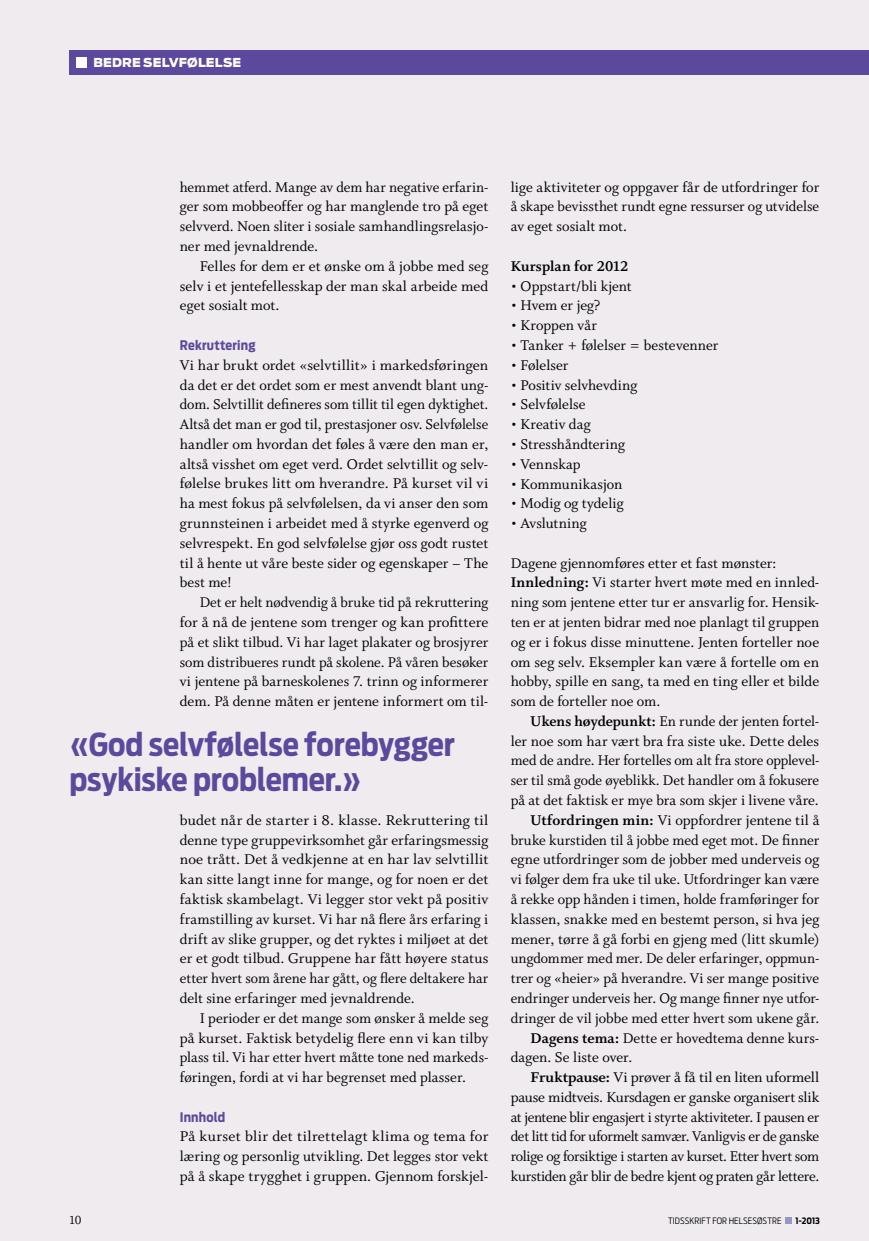
<style>
.page{position:relative;width:869px;height:1241px;background:#fff}
.page>*{position:absolute;margin:0;border:0;box-sizing:border-box;transform-origin:0 0}
.t1{font:700 31.5px/35px "Antenna Cond";letter-spacing:-.005em;color:#5c489d}
.t2{font:15.75px/19.8px "Whitman Roman LF";color:#000;text-align:justify}
.t3{font:15.75px "Whitman Roman LF";letter-spacing:-.02em;color:#000}
.t4{font:15.75px "Whitman Bold LF";letter-spacing:.005em;color:#000}
.t5{font:700 13.12px "Antenna Cond";letter-spacing:.015em;color:#5c489d}
.t6{font:13.12px "Whitman Roman LF";color:#000}
.t7{font:900 12.25px "Antenna";letter-spacing:.015em;color:#fff}
.t8{font:300 8.75px "Antenna Cond";letter-spacing:.015em;color:#000}
.t9{font:700 8.75px "Antenna Cond";color:#000}
.s1{font-family:"Whitman Bold LF"}
</style>
<div class="page">
<div style="left:0;top:0;width:868px;height:1240px;background:#efebee"></div>
<div style="left:69px;top:50px;width:799px;height:24px;background:#5c489d"></div>
<div style="left:76px;top:57px;width:11px;height:10px;background:#fff"></div>
<div style="left:784px;top:1216px;width:7px;height:7px;background:#9895c9"></div>
<p class="t7" style="left:93px;top:55px;width:149px">BEDRE SELVFØLELSE</p>
<p class="t2" style="left:180px;top:177px;width:310px">hemmet atferd. Mange av dem har negative erfarin&shy;ger som mobbeoffer og har manglende tro på eget selvverd. Noen sliter i sosiale samhandlingsrelasjo&shy;ner med jevnaldrende.</p>
<p class="t2" style="left:180px;top:256px;width:310px;text-indent:20px">Felles for dem er et ønske om å jobbe med seg selv i et jentefellesskap der man skal arbeide med eget sosialt mot.</p>
<p class="t5" style="left:180px;top:337px;width:77px">Rekruttering</p>
<p class="t2" style="left:180px;top:355px;width:310px">Vi har brukt ordet «selvtillit» i markedsføringen da det er det ordet som er mest anvendt blant ung&shy;dom. Selvtillit defineres som tillit til egen dyktighet.<br>Altså det man er god til, prestasjoner osv. Selvfølelse handler om hvordan det føles å være den man er, altså visshet om eget verd. Ordet selvtillit og selv&shy;følelse brukes litt om hverandre. På kurset vil vi ha mest fokus på selvfølelsen, da vi anser den som grunnsteinen i arbeidet med å styrke egenverd og selvrespekt. En god selvfølelse gjør oss godt rustet til å hente ut våre beste sider og egenskaper – The best me!</p>
<p class="t2" style="left:180px;top:592px;width:310px;text-indent:20px">Det er helt nødvendig å bruke tid på rekruttering for å nå de jentene som trenger og kan profittere på et slikt tilbud. Vi har laget plakater og brosjyrer som distribueres rundt på skolene. På våren besøker vi jentene på barneskolenes 7. trinn og informerer dem. På denne måten er jentene informert om til-</p>
<h1 class="t1" style="left:69px;top:727px;width:386px">«God selvfølelse forebygger psykiske problemer.»</h1>
<p class="t2" style="left:180px;top:810px;width:310px">budet når de starter i 8. klasse. Rekruttering til denne type gruppevirksomhet går erfaringsmessig noe trått. Det å vedkjenne at en har lav selvtillit kan sitte langt inne for mange, og for noen er det faktisk skambelagt. Vi legger stor vekt på positiv framstilling av kurset. Vi har nå flere års erfaring i drift av slike grupper, og det ryktes i miljøet at det er et godt tilbud. Gruppene har fått høyere status etter hvert som årene har gått, og flere deltakere har delt sine erfaringer med jevnaldrende.</p>
<p class="t2" style="left:180px;top:1008px;width:310px;text-indent:20px">I perioder er det mange som ønsker å melde seg på kurset. Faktisk betydelig flere enn vi kan tilby plass til. Vi har etter hvert måtte tone ned markeds&shy;føringen, fordi at vi har begrenset med plasser.</p>
<p class="t5" style="left:180px;top:1108px;width:47px">Innhold</p>
<p class="t2" style="left:180px;top:1126px;width:310px">På kurset blir det tilrettelagt klima og tema for læring og personlig utvikling. Det legges stor vekt på å skape trygghet i gruppen. Gjennom forskjel-</p>
<p class="t2" style="left:510px;top:177px;width:310px">lige aktiviteter og oppgaver får de utfordringer for å skape bevissthet rundt egne ressurser og utvidelse av eget sosialt mot.</p>
<p class="t4" style="left:510px;top:257px;width:119px">Kursplan for 2012</p>
<p class="t2" style="left:510px;top:276px;width:122px">• Oppstart/bli kjent</p>
<p class="t2" style="left:510px;top:296px;width:91px">• Hvem er jeg?</p>
<p class="t2" style="left:510px;top:316px;width:88px">• Kroppen vår</p>
<p class="t2" style="left:510px;top:335px;width:209px">• Tanker + følelser = bestevenner</p>
<p class="t2" style="left:510px;top:355px;width:59px">• Følelser</p>
<p class="t2" style="left:510px;top:375px;width:128px">• Positiv selvhevding</p>
<p class="t2" style="left:510px;top:395px;width:76px">• Selvfølelse</p>
<p class="t2" style="left:510px;top:414px;width:81px">• Kreativ dag</p>
<p class="t2" style="left:510px;top:434px;width:116px">• Stresshåndtering</p>
<p class="t2" style="left:510px;top:454px;width:71px">• Vennskap</p>
<p class="t2" style="left:510px;top:474px;width:113px">• Kommunikasjon</p>
<p class="t2" style="left:510px;top:494px;width:114px">• Modig og tydelig</p>
<p class="t2" style="left:510px;top:513px;width:77px">• Avslutning</p>
<p class="t2" style="left:510px;top:553px;width:310px;text-align:left">Dagene gjennomføres etter et fast mønster:<br><span class="s1">Innled</span>n<span class="s1">ing:</span> Vi starter hvert møte med en innled&shy;ning som jentene etter tur er ansvarlig for. Hensik&shy;ten er at jenten bidrar med noe planlagt til gruppen og er i fokus disse minuttene. Jenten forteller noe om seg selv. Eksempler kan være å fortelle om en hobby, spille en sang, ta med en ting eller et bilde som de forteller noe om.</p>
<p class="t2" style="left:530px;top:711px;width:290px"><span class="s1">Ukens høydepunkt:</span> En runde der jenten fortel-</p>
<p class="t2" style="left:510px;top:731px;width:310px">ler noe som har vært bra fra siste uke. Dette deles</p>
<p class="t2" style="left:510px;top:751px;width:310px">med de andre. Her fortelles om alt fra store opplevel-</p>
<p class="t2" style="left:510px;top:770px;width:310px">ser til små gode øyeblikk. Det handler om å fokusere</p>
<p class="t2" style="left:510px;top:790px;width:309px">på at det faktisk er mye bra som skjer i livene våre.</p>
<p class="t2" style="left:530px;top:810px;width:290px"><span class="s1">Utfordringen min:</span> Vi oppfordrer jentene til å</p>
<p class="t2" style="left:510px;top:830px;width:310px">bruke kurstiden til å jobbe med eget mot. De finner</p>
<p class="t2" style="left:510px;top:849px;width:310px">egne utfordringer som de jobber med underveis og</p>
<p class="t2" style="left:510px;top:869px;width:310px">vi følger dem fra uke til uke. Utfordringer kan være</p>
<p class="t2" style="left:510px;top:889px;width:310px">å rekke opp hånden i timen, holde framføringer for</p>
<p class="t2" style="left:510px;top:909px;width:310px">klassen, snakke med en bestemt person, si hva jeg</p>
<p class="t2" style="left:510px;top:929px;width:310px">mener, tørre å gå forbi en gjeng med (litt skumle)</p>
<p class="t2" style="left:510px;top:948px;width:310px">ungdommer med mer. De deler erfaringer, oppmun-</p>
<p class="t2" style="left:510px;top:968px;width:310px">trer og «heier» på hverandre. Vi ser mange positive</p>
<p class="t2" style="left:510px;top:988px;width:310px">endringer underveis her. Og mange finner nye utfor-</p>
<p class="t2" style="left:510px;top:1008px;width:310px">dringer de vil jobbe med etter hvert som ukene går.</p>
<p class="t2" style="left:530px;top:1027px;width:290px"><span class="s1">Dagens tema:</span> Dette er hovedtema denne kurs-</p>
<p class="t2" style="left:510px;top:1047px;width:123px">dagen. Se liste over.</p>
<p class="t2" style="left:530px;top:1067px;width:290px"><span class="s1">Fruktpause:</span> Vi prøver å få til en liten uformell</p>
<p class="t2" style="left:510px;top:1087px;width:310px">pause midtveis. Kursdagen er ganske organisert slik</p>
<p class="t3" style="left:510px;top:1107px;width:310px">at jentene blir engasjert i styrte aktiviteter. I pausen er</p>
<p class="t3" style="left:510px;top:1127px;width:310px">det litt tid for uformelt samvær. Vanligvis er de ganske</p>
<p class="t3" style="left:510px;top:1147px;width:310px">rolige og forsiktige i starten av kurset. Etter hvert som</p>
<p class="t3" style="left:510px;top:1167px;width:310px">kurstiden går blir de bedre kjent og praten går lettere.</p>
<p class="t6" style="left:69px;top:1212px;width:13px">10</p>
<p class="t8" style="left:667px;top:1214px;width:115px">TIDSSKRIFT FOR HELSESØSTRE</p>
<p class="t9" style="left:795px;top:1214px;width:26px">1-2013</p>
</div>
